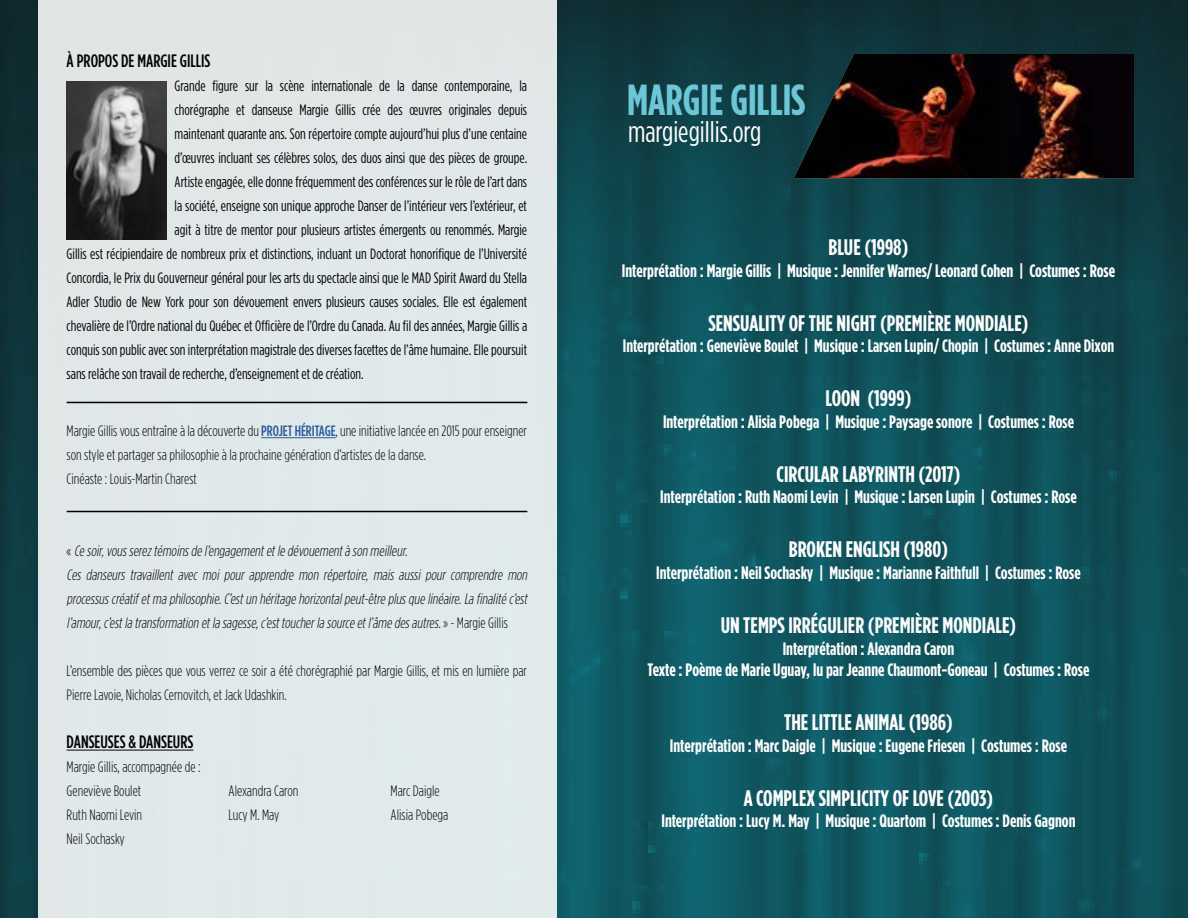
<style>
.page{position:relative;width:1188px;height:918px;background:#fff}
.page>*{position:absolute;margin:0;border:0;box-sizing:border-box;transform-origin:0 0}
.t1{font:700 43.5px "Gotham Condensed";color:#6cc6d7}
.t2{font:condensed 29.7px "Gotham HTF";color:#fff}
.t3{font:700 22.5px "Gotham Condensed";color:#fff}
.t4{font:700 18px/21.6px "Gotham Condensed";color:#fff;text-align:center}
.t5{font:500 18px "Gotham Condensed";color:#020203}
.t6{font:15px "Gotham Condensed";color:#020203}
.t7{font:300 15px/24px "Gotham Condensed";color:#020203}
.t8{font:italic 300 15px/24px "Gotham Condensed";color:#020203}
.s1{font-weight:500;color:#275b9b}
.s2{font-style:normal}
</style>
<div class="page">
<img style="left:0;top:0;width:1188px;height:918px">
<div style="left:38px;top:0;width:518px;height:918px;background:#e1e8ea"></div>
<hr style="left:261px;top:437px;width:75px;height:1px;background:#275b9b">
<hr style="left:67px;top:750px;width:126px;height:1px;background:#020203">
<img style="left:67px;top:82px;width:99px;height:157px">
<img style="left:794px;top:54px;width:340px;height:124px">
<hr style="left:67px;top:402px;width:460px;height:1px;background:#000">
<hr style="left:67px;top:511px;width:460px;height:1px;background:#000">
<p class="t5" style="left:67px;top:50px;width:145px">À PROPOS DE MARGIE GILLIS</p>
<p class="t6" style="left:175px;top:77px;width:354px">Grande figure sur la scène internationale de la danse contemporaine, la</p>
<p class="t6" style="left:175px;top:101px;width:354px">chorégraphe et danseuse Margie Gillis crée des œuvres originales depuis</p>
<p class="t6" style="left:175px;top:125px;width:354px">maintenant quarante ans. Son répertoire compte aujourd’hui plus d’une centaine</p>
<p class="t6" style="left:175px;top:149px;width:354px">d’œuvres incluant ses célèbres solos, des duos ainsi que des pièces de groupe.</p>
<p class="t6" style="left:175px;top:173px;width:354px">Artiste engagée, elle donne fréquemment des conférences sur le rôle de l’art dans</p>
<p class="t6" style="left:175px;top:197px;width:354px">la société, enseigne son unique approche Danser de l’intérieur vers l’extérieur, et</p>
<p class="t6" style="left:175px;top:221px;width:354px">agit à titre de mentor pour plusieurs artistes émergents ou renommés. Margie</p>
<p class="t6" style="left:67px;top:245px;width:462px">Gillis est récipiendaire de nombreux prix et distinctions, incluant un Doctorat honorifique de l’Université</p>
<p class="t6" style="left:67px;top:269px;width:462px">Concordia, le Prix du Gouverneur général pour les arts du spectacle ainsi que le MAD Spirit Award du Stella</p>
<p class="t6" style="left:67px;top:293px;width:462px">Adler Studio de New York pour son dévouement envers plusieurs causes sociales. Elle est également</p>
<p class="t6" style="left:67px;top:317px;width:462px">chevalière de l’Ordre national du Québec et Officière de l’Ordre du Canada. Au fil des années, Margie Gillis a</p>
<p class="t6" style="left:67px;top:341px;width:462px">conquis son public avec son interprétation magistrale des diverses facettes de l’âme humaine. Elle poursuit</p>
<p class="t6" style="left:67px;top:365px;width:299px">sans relâche son travail de recherche, d’enseignement et de création.</p>
<p class="t7" style="left:67px;top:418px;width:462px">Margie Gillis vous entraîne à la découverte du <span class="s1">PROJET HÉRITAGE</span>, une initiative lancée en 2015 pour enseigner son style et partager sa philosophie à la prochaine génération d’artistes de la danse.<br>Cinéaste : Louis-Martin Charest</p>
<p class="t8" style="left:67px;top:538px;width:465px"><span class="s2">«</span> Ce soir,voussereztémoinsde l’engagementetle dévouementà son meilleur.<br>Ces danseurs travaillent avec moi pour apprendre mon répertoire, mais aussi pour comprendre mon processuscréatifetma philosophie.C’estun héritage horizontalpeut-être plusque linéaire.La finalité c’est l’amour,c’estla transformation etla sagesse,c’esttoucherla source etl’âme desautres.<span class="s2">» - M a r g i e G i l l i s</span></p>
<p class="t7" style="left:67px;top:658px;width:462px">L’ensemble des pièces que vous verrez ce soir a été chorégraphié par Margie Gillis, et mis en lumière par<br>Pierre Lavoie, Nicholas Cernovitch, et Jack Udashkin.</p>
<p class="t5" style="left:67px;top:731px;width:128px">DANSEUSES &amp; DANSEURS</p>
<p class="t7" style="left:67px;top:754px;width:135px">Margie Gillis, accompagnée de :<br>Geneviève Boulet</p>
<p class="t7" style="left:229px;top:778px;width:71px">Alexandra Caron</p>
<p class="t7" style="left:391px;top:778px;width:51px">Marc Daigle</p>
<p class="t7" style="left:67px;top:802px;width:77px">Ruth Naomi Levin</p>
<p class="t7" style="left:229px;top:802px;width:52px">Lucy M. May</p>
<p class="t7" style="left:391px;top:802px;width:59px">Alisia Pobega</p>
<p class="t7" style="left:67px;top:826px;width:60px">Neil Sochasky</p>
<h1 class="t1" style="left:627px;top:75px;width:180px">MARGIE GILLIS</h1>
<h2 class="t2" style="left:628px;top:116px;width:135px">margiegillis.org</h2>
<h3 class="t3" style="left:829px;top:235px;width:81px">BLUE (1998)</h3>
<p class="t4" style="left:622px;top:259px;width:495px">Interprétation : Margie Gillis | Musique : Jennifer Warnes/ Leonard Cohen | Costumes : Rose</p>
<h3 class="t3" style="left:709px;top:310px;width:321px">SENSUALITY OF THE NIGHT (PREMIÈRE MONDIALE)</h3>
<p class="t4" style="left:623px;top:335px;width:493px">Interprétation : Geneviève Boulet | Musique : Larsen Lupin/ Chopin | Costumes : Anne Dixon</p>
<h3 class="t3" style="left:826px;top:386px;width:87px">LOON (1999)</h3>
<p class="t4" style="left:663px;top:410px;width:412px">Interprétation : Alisia Pobega | Musique : Paysage sonore | Costumes : Rose</p>
<h3 class="t3" style="left:776px;top:461px;width:186px">CIRCULAR LABYRINTH (2017)</h3>
<p class="t4" style="left:660px;top:486px;width:418px">Interprétation : Ruth Naomi Levin | Musique : Larsen Lupin | Costumes : Rose</p>
<h3 class="t3" style="left:789px;top:537px;width:161px">BROKEN ENGLISH (1980)</h3>
<p class="t4" style="left:656px;top:562px;width:426px">Interprétation : Neil Sochasky | Musique : Marianne Faithfull | Costumes : Rose</p>
<h3 class="t3" style="left:721px;top:613px;width:297px">UN TEMPS IRRÉGULIER (PREMIÈRE MONDIALE)</h3>
<p class="t4" style="left:648px;top:637px;width:443px">Interprétation : Alexandra Caron<br>Texte : Poème de Marie Uguay, lu par Jeanne Chaumont-Goneau | Costumes : Rose</p>
<h3 class="t3" style="left:784px;top:710px;width:170px">THE LITTLE ANIMAL (1986)</h3>
<p class="t4" style="left:670px;top:734px;width:399px">Interprétation : Marc Daigle | Musique : Eugene Friesen | Costumes : Rose</p>
<h3 class="t3" style="left:744px;top:785px;width:251px">A COMPLEX SIMPLICITY OF LOVE (2003)</h3>
<p class="t4" style="left:661px;top:810px;width:416px">Interprétation : Lucy M. May | Musique : Quartom | Costumes : Denis Gagnon</p>
</div>
